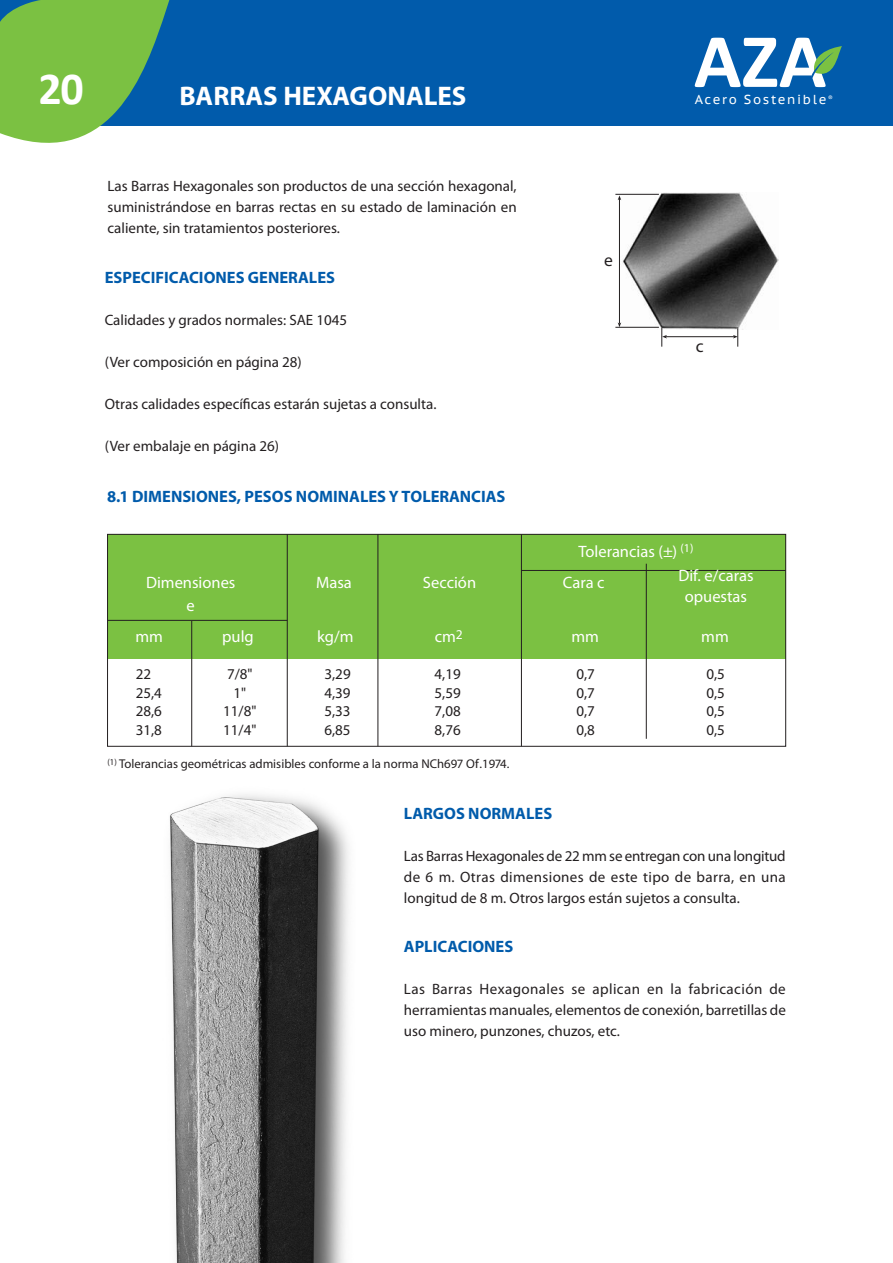
<style>
.page{position:relative;width:893px;height:1263px;background:#fff}
.page>*{position:absolute;margin:0;border:0;box-sizing:border-box;transform-origin:0 0}
.t1{font:700 46.05px "Calibri";color:#fff}
.t2{font:700 27px "Myriad Pro";color:#fff}
.t3{font:17.55px "Myriad Pro";color:#231f20}
.t4{font:700 16.5px "Myriad Pro";color:#015bab}
.t5{font:16.5px/31px "Myriad Pro";color:#fff}
.t6{font:15px/21px "Myriad Pro";color:#231f20;text-align:justify}
.t7{font:13.05px "PT Sans Caption";letter-spacing:.13em;color:#fff}
.t8{font:12.75px "Myriad Pro";color:#231f20}
.t9{font:6.3px "PT Sans Caption";color:#fff}
</style>
<div class="page">
<img style="left:620px;top:192px;width:159px;height:138px">
<svg style="left:618px;top:322px;width:3px;height:5px"></svg>
<svg style="left:618px;top:195px;width:3px;height:5px"></svg>
<hr style="left:619px;top:199px;width:1px;height:125px;background:#231f20">
<hr style="left:615px;top:327px;width:44px;height:1px;background:#231f20">
<hr style="left:666px;top:336px;width:68px;height:1px;background:#231f20">
<svg style="left:661px;top:328px;width:6px;height:19px"></svg>
<svg style="left:733px;top:329px;width:5px;height:18px"></svg>
<hr style="left:615px;top:194px;width:44px;height:1px;background:#231f20">
<div style="left:108px;top:534px;width:678px;height:124px;background:#7bc142"></div>
<hr style="left:191px;top:621px;width:1px;height:125px;background:#231f20">
<hr style="left:287px;top:534px;width:1px;height:212px;background:#231f20">
<hr style="left:521px;top:534px;width:1px;height:212px;background:#231f20">
<hr style="left:521px;top:570px;width:265px;height:1px;background:#231f20">
<hr style="left:646px;top:564px;width:1px;height:175px;background:#231f20">
<hr style="left:108px;top:620px;width:179px;height:1px;background:#231f20">
<hr style="left:378px;top:534px;width:1px;height:212px;background:#231f20">
<div style="left:0;top:0;width:893px;height:125px;background:#015bab"></div>
<svg style="left:0;top:0;width:169px;height:143px"></svg>
<svg style="left:695px;top:38px;width:147px;height:49px"></svg>
<div style="left:107px;top:534px;width:679px;height:212px;border:1px solid #231f20"></div>
<img style="left:170px;top:794px;width:179px;height:469px">
<h1 class="t1" style="left:38px;top:60px;width:47px">20</h1>
<h2 class="t2" style="left:179px;top:80px;width:289px">BARRAS HEXAGONALES</h2>
<p class="t7" style="left:695px;top:91px;width:133px">Acero Sostenible</p>
<p class="t9" style="left:828px;top:94px;width:6px">®</p>
<p class="t6" style="left:108px;top:176px;width:411px">Las Barras Hexagonales son productos de una sección hexagonal, suministrándose en barras rectas en su estado de laminación en caliente, sin tratamientos posteriores.</p>
<p class="t4" style="left:105px;top:268px;width:232px">ESPECIFICACIONES GENERALES</p>
<p class="t6" style="left:105px;top:309px;width:244px">Calidades y grados normales: SAE 1045</p>
<p class="t6" style="left:105px;top:351px;width:199px">(Ver composición en página 28)</p>
<p class="t6" style="left:105px;top:393px;width:333px">Otras calidades específicas estarán sujetas a consulta.</p>
<p class="t6" style="left:105px;top:435px;width:176px">(Ver embalaje en página 26)</p>
<p class="t4" style="left:107px;top:487px;width:400px">8.1 DIMENSIONES, PESOS NOMINALES Y TOLERANCIAS</p>
<p class="t5" style="left:146px;top:567px;width:91px">Dimensiones</p>
<p class="t5" style="left:316px;top:567px;width:37px">Masa</p>
<p class="t5" style="left:423px;top:567px;width:55px">Sección</p>
<p class="t5" style="left:187px;top:590px;width:10px">e</p>
<p class="t3" style="left:604px;top:251px;width:10px">e</p>
<p class="t3" style="left:696px;top:337px;width:9px">c</p>
<p class="t5" style="left:563px;top:536px;width:132px;text-indent:15px">Tolerancias (±) <sup>(1)<br></sup>Cara c</p>
<p class="t5" style="left:678px;top:565px;width:77px;line-height:21px;text-align:center">Dif. e/caras opuestas</p>
<p class="t5" style="left:135px;top:621px;width:29px">mm</p>
<p class="t5" style="left:222px;top:621px;width:33px">pulg</p>
<p class="t5" style="left:317px;top:621px;width:38px">kg/m</p>
<p class="t5" style="left:435px;top:621px;width:30px">cm<sup>2</sup></p>
<p class="t5" style="left:571px;top:621px;width:29px">mm</p>
<p class="t5" style="left:701px;top:621px;width:29px">mm</p>
<p class="t6" style="left:136px;top:664px;width:17px">22</p>
<p class="t6" style="left:227px;top:664px;width:27px">7/8"</p>
<p class="t6" style="left:324px;top:664px;width:28px">3,29</p>
<p class="t6" style="left:435px;top:664px;width:28px">4,19</p>
<p class="t6" style="left:576px;top:664px;width:20px">0,7</p>
<p class="t6" style="left:706px;top:664px;width:20px">0,5</p>
<p class="t6" style="left:136px;top:682px;width:28px">25,4</p>
<p class="t6" style="left:234px;top:682px;width:14px">1"</p>
<p class="t6" style="left:324px;top:682px;width:28px">4,39</p>
<p class="t6" style="left:435px;top:682px;width:28px">5,59</p>
<p class="t6" style="left:576px;top:682px;width:20px">0,7</p>
<p class="t6" style="left:706px;top:682px;width:20px">0,5</p>
<p class="t6" style="left:136px;top:701px;width:28px">28,6</p>
<p class="t6" style="left:223px;top:701px;width:35px">11/8"</p>
<p class="t6" style="left:324px;top:701px;width:28px">5,33</p>
<p class="t6" style="left:435px;top:701px;width:28px">7,08</p>
<p class="t6" style="left:576px;top:701px;width:20px">0,7</p>
<p class="t6" style="left:706px;top:701px;width:20px">0,5</p>
<p class="t6" style="left:136px;top:720px;width:28px">31,8</p>
<p class="t6" style="left:223px;top:720px;width:35px">11/4"</p>
<p class="t6" style="left:324px;top:720px;width:28px">6,85</p>
<p class="t6" style="left:435px;top:720px;width:28px">8,76</p>
<p class="t6" style="left:576px;top:720px;width:20px">0,8</p>
<p class="t6" style="left:706px;top:720px;width:20px">0,5</p>
<p class="t8" style="left:108px;top:757px;width:403px"><sup>(1)</sup> Tolerancias geométricas admisibles conforme a la norma NCh697 Of.1974.</p>
<p class="t4" style="left:404px;top:804px;width:150px">LARGOS NORMALES</p>
<p class="t6" style="left:404px;top:846px;width:383px">Las Barras Hexagonales de 22 mm se entregan con una longitud de 6 m. Otras dimensiones de este tipo de barra, en una longitud de 8 m. Otros largos están sujetos a consulta.</p>
<p class="t4" style="left:404px;top:938px;width:111px">APLICACIONES</p>
<p class="t6" style="left:404px;top:979px;width:384px">Las Barras Hexagonales se aplican en la fabricación de herramientas manuales, elementos de conexión, barretillas de uso minero, punzones, chuzos, etc.</p>
</div>
